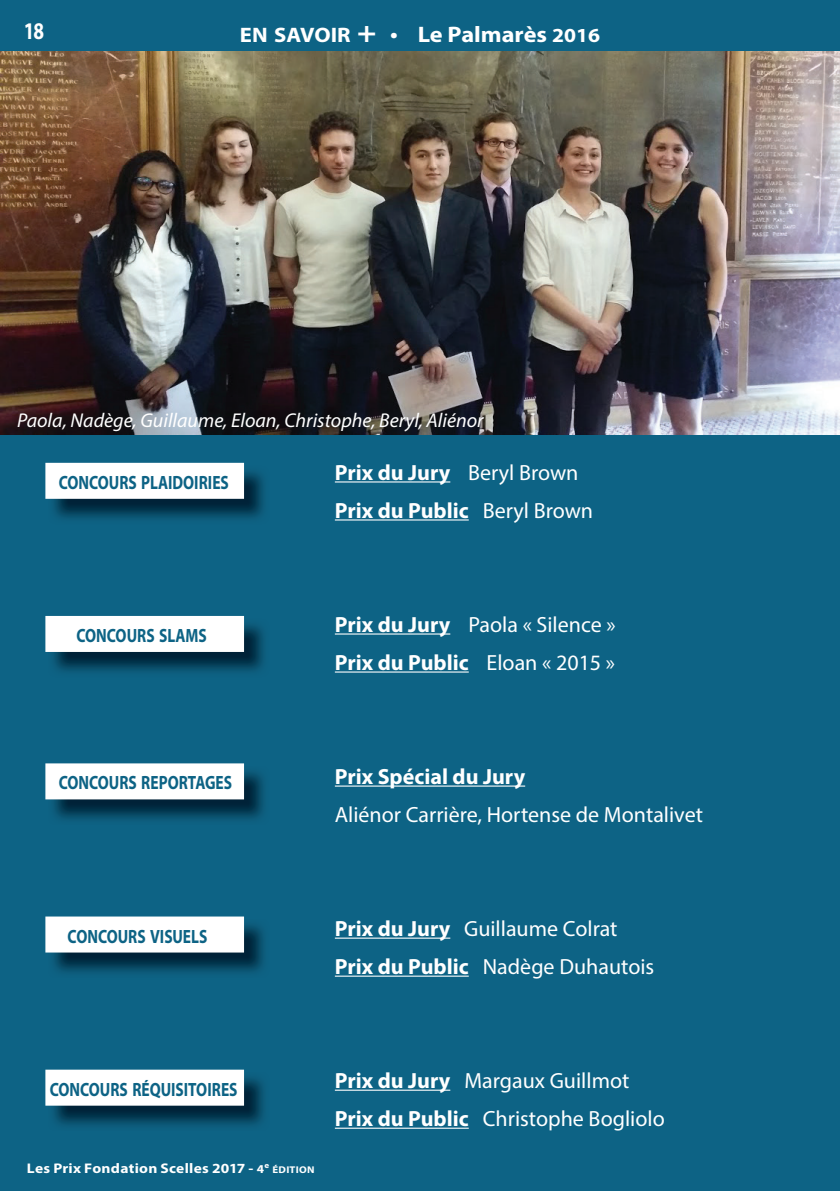
<style>
.page{position:relative;width:840px;height:1191px;background:#fff}
.page>*{position:absolute;margin:0;border:0;box-sizing:border-box;transform-origin:0 0}
.t1{font:700 24px "Myriad Pro";color:#fff;scale:.8 1}
.t2{font:700 22.4px "Myriad Pro";color:#fff;scale:1.08 1}
.t3{font:22px/38px "Myriad Pro";color:#fff}
.t4{font:700 22px/38px "Myriad Pro";color:#fff}
.t5{font:italic 20px "Myriad Pro";color:#fff}
.t6{font:700 19.2px "Myriad Pro";color:#0d6385;scale:.8 1}
.t7{font:700 14px "Myriad Pro";letter-spacing:.02em;color:#fff;scale:1.1 1}
.t8{font:700 9.8px "Myriad Pro";letter-spacing:.025em;color:#fff;scale:1.1 1}
.s1{font-size:21px}
.s2{font-size:30px}
.s3{font-size:20px}
.s4{font-weight:400}
.s5{font-weight:700}
.s6{font-size:12px}
</style>
<div class="page">
<div style="left:0;top:435px;width:839px;height:756px;background:#0d6385"></div>
<hr style="left:334px;top:481px;width:116px;height:1px;background:#fff">
<hr style="left:334px;top:519px;width:134px;height:1px;background:#fff">
<hr style="left:334px;top:633px;width:116px;height:1px;background:#fff">
<hr style="left:334px;top:671px;width:134px;height:1px;background:#fff">
<hr style="left:334px;top:785px;width:191px;height:1px;background:#fff">
<hr style="left:334px;top:937px;width:116px;height:1px;background:#fff">
<hr style="left:334px;top:975px;width:134px;height:1px;background:#fff">
<hr style="left:334px;top:1089px;width:116px;height:1px;background:#fff">
<hr style="left:334px;top:1127px;width:134px;height:1px;background:#fff">
<img style="left:0;top:51px;width:839px;height:384px">
<div style="left:0;top:0;width:839px;height:51px;background:#0d6385"></div>
<img style="left:53px;top:465px;width:211px;height:54px">
<div style="left:45px;top:463px;width:199px;height:36px;background:#fff"></div>
<img style="left:53px;top:618px;width:211px;height:54px">
<div style="left:45px;top:616px;width:199px;height:36px;background:#fff"></div>
<img style="left:48px;top:766px;width:216px;height:54px">
<div style="left:45px;top:763px;width:199px;height:36px;background:#fff"></div>
<img style="left:48px;top:919px;width:216px;height:54px">
<div style="left:45px;top:916px;width:199px;height:36px;background:#fff"></div>
<img style="left:48px;top:1072px;width:216px;height:54px">
<div style="left:45px;top:1069px;width:199px;height:36px;background:#fff"></div>
<p class="t1" style="left:24px;top:16px;width:27px">18</p>
<p class="t2" style="left:240px;top:20px;width:335px"><span class="s1">EN SAVOIR</span> <span class="s2">+ </span><sup>.</sup> Le Palmarès <span class="s3">2016</span></p>
<p class="t5" style="left:17px;top:408px;width:468px">Paola, Nadège, Guillaume, Eloan, Christophe, Beryl, Aliénor</p>
<p class="t6" style="left:59px;top:470px;width:214px">CONCOURS PLAIDOIRIES</p>
<p class="t6" style="left:76px;top:623px;width:164px">CONCOURS SLAMS</p>
<p class="t4" style="left:334px;top:452px;width:259px">Prix du Jury <span class="s4">Beryl Brown<br></span>Prix du Public <span class="s4">Beryl Brown</span></p>
<p class="t3" style="left:334px;top:605px;width:282px"><span class="s5">Prix du Jury</span> Paola « Silence »<br><span class="s5">Prix du Public</span> Eloan « 2015 »</p>
<p class="t6" style="left:59px;top:770px;width:218px">CONCOURS REPORTAGES</p>
<p class="t4" style="left:334px;top:756px;width:192px">Prix Spécial du Jury</p>
<p class="t3" style="left:334px;top:795px;width:369px">Aliénor Carrière, Hortense de Montalivet</p>
<p class="t6" style="left:68px;top:923px;width:176px">CONCOURS VISUELS</p>
<p class="t3" style="left:334px;top:909px;width:321px"><span class="s5">Prix du Jury</span> Guillaume Colrat<br><span class="s5">Prix du Public</span> Nadège Duhautois</p>
<p class="t6" style="left:50px;top:1076px;width:236px">CONCOURS RÉQUISITOIRES</p>
<p class="t7" style="left:27px;top:1159px;width:222px">Les Prix Fondation Scelles 2017 - <span class="s6">4</span><sup>e</sup></p>
<p class="t8" style="left:272px;top:1163px;width:40px">ÉDITION</p>
<p class="t3" style="left:334px;top:1061px;width:331px"><span class="s5">Prix du Jury</span> Margaux Guillmot<br><span class="s5">Prix du Public</span> Christophe Bogliolo</p>
</div>
